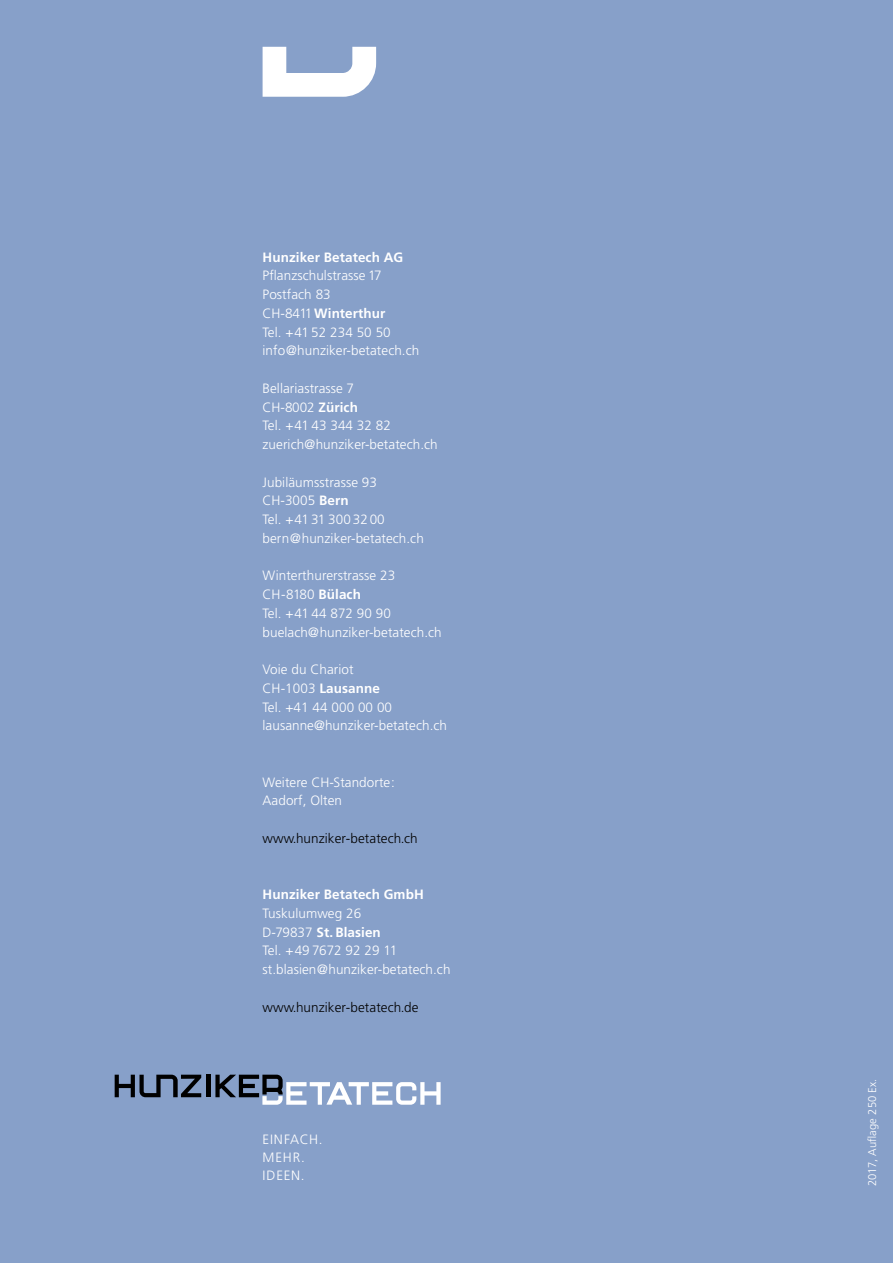
<style>
.page{position:relative;width:893px;height:1263px;background:#87a0c9}
.page>*{position:absolute;margin:0;border:0;box-sizing:border-box;transform-origin:0 0}
.t1{font:300 13.5px/18.8px "Frutiger LT Std";letter-spacing:.005em;color:#fff}
.t2{font:300 13.5px "Frutiger LT Std";letter-spacing:.005em;color:#000}
.t3{font:300 13.5px "Frutiger LT Std";letter-spacing:.04em;color:#fff}
.t4{font:300 11.25px "Frutiger LT Std";letter-spacing:.005em;color:#fff}
.s1{font-weight:700}
</style>
<div class="page">
<hr style="left:206px;top:1075px;width:4px;height:22px;background:#000">
<svg style="left:115px;top:1075px;width:86px;height:22px"></svg>
<svg style="left:215px;top:1075px;width:226px;height:30px"></svg>
<svg style="left:263px;top:47px;width:113px;height:50px"></svg>
<p class="t1" style="left:263px;top:248px;width:158px"><span class="s1">Hunziker Betatech AG<br></span>Pflanzschulstrasse 17<br>Postfach 83<br>CH-8411 <span class="s1">Winterthur<br></span>Tel. +41 52 234 50 50 info@hunziker-betatech.ch</p>
<p class="t1" style="left:263px;top:379px;width:177px">Bellariastrasse 7<br>CH-8002 <span class="s1">Zürich<br></span>Tel. +41 43 344 32 82 zuerich@hunziker-betatech.ch</p>
<p class="t1" style="left:263px;top:473px;width:163px">Jubiläumsstrasse 93<br>CH-3005 <span class="s1">Bern<br></span>Tel. +41 31 3003200 bern@hunziker-betatech.ch</p>
<p class="t1" style="left:263px;top:566px;width:134px">Winterthurerstrasse 23</p>
<p class="t1" style="left:263px;top:585px;width:181px">CH-8180 <span class="s1">Bülach<br></span>Tel. +41 44 872 90 90 buelach@hunziker-betatech.ch</p>
<p class="t1" style="left:263px;top:660px;width:92px">Voie du Chariot</p>
<p class="t1" style="left:263px;top:679px;width:186px">CH-1003 <span class="s1">Lausanne<br></span>Tel. +41 44 000 00 00 lausanne@hunziker-betatech.ch</p>
<p class="t1" style="left:263px;top:773px;width:134px">Weitere CH-Standorte:<br>Aadorf, Olten</p>
<p class="t2" style="left:263px;top:830px;width:157px">www.hunziker-betatech.ch</p>
<p class="t1" style="left:263px;top:885px;width:189px"><span class="s1">Hunziker Betatech GmbH<br></span>Tuskulumweg 26<br>D-79837 <span class="s1">St. Blasien<br></span>Tel. +49 7672 92 29 11 st.blasien@hunziker-betatech.ch</p>
<p class="t2" style="left:263px;top:999px;width:157px">www.hunziker-betatech.de</p>
<p class="t3" style="left:263px;top:1131px;width:62px">EINFACH.</p>
<p class="t1" style="left:263px;top:1148px;width:44px">MEHR.</p>
<p class="t1" style="left:263px;top:1166px;width:44px">IDEEN.</p>
<p class="t4" style="left:866px;top:1186px;width:109px;rotate:-90deg">2017, Auflage 250 Ex.</p>
</div>
